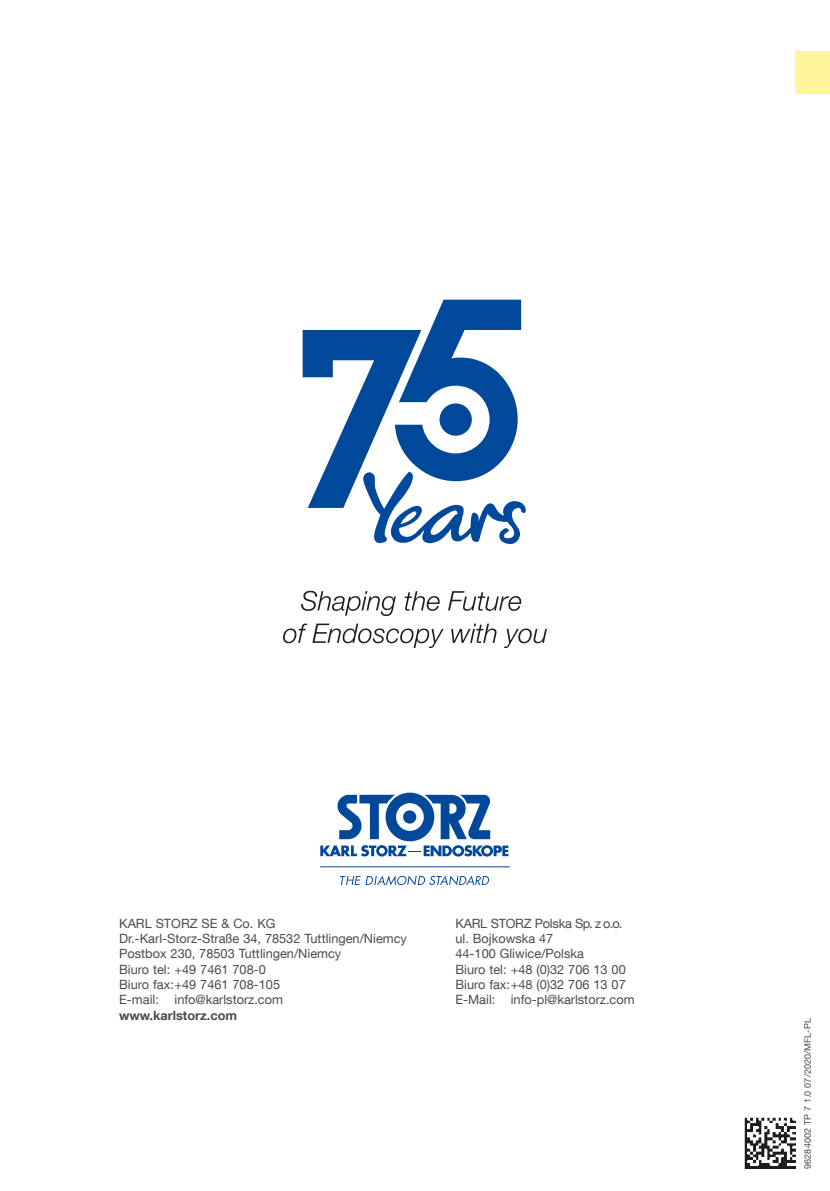
<style>
.page{position:relative;width:830px;height:1191px;background:#fff}
.page>*{position:absolute;margin:0;border:0;box-sizing:border-box;transform-origin:0 0}
.t1{font:12.75px/15.3px "KS Helvetica Neue";color:#4b4b4a}
.t2{font:700 12.75px "KS Helvetica Neue";color:#4b4b4a}
.t3{font:9px "KS Helvetica Neue";letter-spacing:.01em;color:#4b4b4a}
</style>
<div class="page">
<div style="left:795px;top:51px;width:34px;height:43px;background:#fff599"></div>
<svg style="left:320px;top:792px;width:188px;height:64px"></svg>
<hr style="left:320px;top:866px;width:189px;height:1px;background:#00499a">
<svg style="left:340px;top:875px;width:149px;height:10px"></svg>
<svg style="left:302px;top:300px;width:223px;height:244px"></svg>
<svg style="left:301px;top:591px;width:94px;height:25px"></svg>
<svg style="left:404px;top:591px;width:35px;height:20px"></svg>
<svg style="left:448px;top:591px;width:73px;height:20px"></svg>
<svg style="left:283px;top:623px;width:160px;height:25px"></svg>
<svg style="left:451px;top:623px;width:45px;height:20px"></svg>
<svg style="left:504px;top:628px;width:42px;height:20px"></svg>
<img style="left:744px;top:1117px;width:51px;height:51px">
<p class="t1" style="left:119px;top:915px;width:289px">KARL STORZ SE &amp; Co. KG<br>Dr.-Karl-Storz-Straße 34, 78532 Tuttlingen/Niemcy<br>Postbox 230, 78503 Tuttlingen/Niemcy<br>Biuro tel: +49 7461 708-0<br>Biuro fax:+49 7461 708-105<br>E-mail: info@karlstorz.com</p>
<p class="t2" style="left:119px;top:1007px;width:119px">www.karlstorz.com</p>
<p class="t1" style="left:455px;top:915px;width:181px">KARL STORZ Polska Sp. z o.o. ul. Bojkowska 47<br>44-100 Gliwice/Polska<br>Biuro tel: +48 (0)32 706 13 00<br>Biuro fax:+48 (0)32 706 13 07<br>E-Mail: info-pl@karlstorz.com</p>
<p class="t3" style="left:801px;top:1168px;width:152px;rotate:-90deg">96284002 TP 7 1.0 07/2020/MFL-PL</p>
</div>
